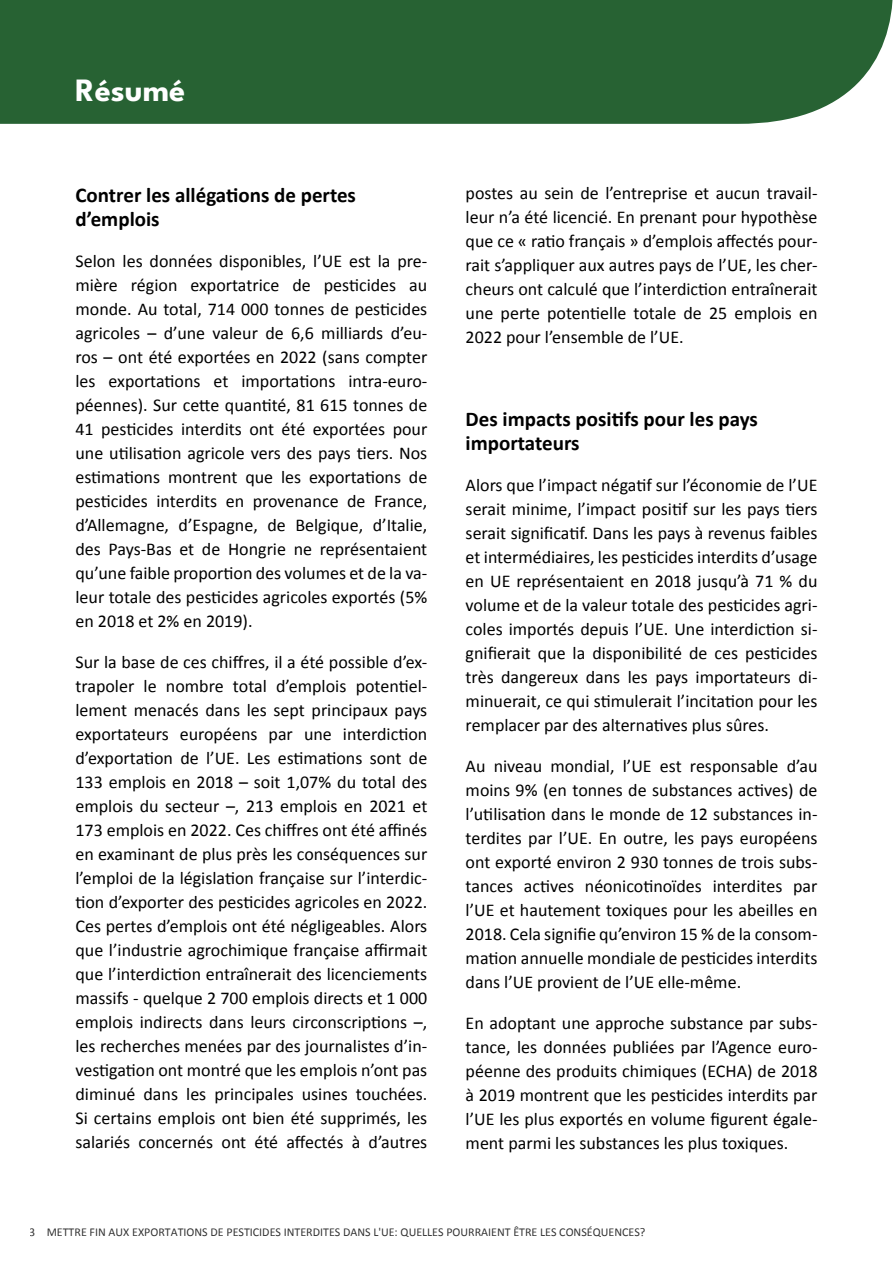
<style>
.page{position:relative;width:893px;height:1263px;background:#fff}
.page>*{position:absolute;margin:0;border:0;box-sizing:border-box;transform-origin:0 0}
.t1{font:700 32.55px "League Spartan";color:#fff}
.t2{font:700 21px/24px "Calibri";color:#000}
.t3{font:18px/24px "Calibri";color:#000;text-align:justify}
.t4{font:12px "Calibri";color:#000}
</style>
<div class="page">
<div style="left:0;top:0;width:893px;height:124px;background:#276233"></div>
<h1 class="t1" style="left:75px;top:70px;width:111px">Résumé</h1>
<p class="t2" style="left:75px;top:183px;width:282px">Contrer les allégations de pertes d’emplois</p>
<p class="t3" style="left:75px;top:249px;width:353px">Selon les données disponibles, l’UE est la pre&shy;mière région exportatrice de pesticides au monde. Au total, 714 000 tonnes de pesticides agricoles – d’une valeur de 6,6 milliards d’eu&shy;ros – ont été exportées en 2022 (sans compter les exportations et importations intra-euro&shy;péennes). Sur cette quantité, 81 615 tonnes de 41 pesticides interdits ont été exportées pour une utilisation agricole vers des pays tiers. Nos estimations montrent que les exportations de pesticides interdits en provenance de France, d’Allemagne, d’Espagne, de Belgique, d’Italie, des Pays-Bas et de Hongrie ne représentaient qu’une faible proportion des volumes et de la va&shy;leur totale des pesticides agricoles exportés (5% en 2018 et 2% en 2019).</p>
<p class="t3" style="left:75px;top:650px;width:353px">Sur la base de ces chiffres, il a été possible d’ex&shy;trapoler le nombre total d’emplois potentiel&shy;lement menacés dans les sept principaux pays exportateurs européens par une interdiction d’exportation de l’UE. Les estimations sont de 133 emplois en 2018 – soit 1,07% du total des emplois du secteur –, 213 emplois en 2021 et 173 emplois en 2022. Ces chiffres ont été affinés en examinant de plus près les conséquences sur l’emploi de la législation française sur l’interdic&shy;tion d’exporter des pesticides agricoles en 2022.<br>Ces pertes d’emplois ont été négligeables. Alors que l’industrie agrochimique française affirmait que l’interdiction entraînerait des licenciements massifs - quelque 2 700 emplois directs et 1 000 emplois indirects dans leurs circonscriptions –, les recherches menées par des journalistes d’in&shy;vestigation ont montré que les emplois n’ont pas diminué dans les principales usines touchées.<br>Si certains emplois ont bien été supprimés, les salariés concernés ont été affectés à d’autres</p>
<p class="t3" style="left:466px;top:181px;width:353px">postes au sein de l’entreprise et aucun travail&shy;leur n’a été licencié. En prenant pour hypothèse que ce « ratio français » d’emplois affectés pour&shy;rait s’appliquer aux autres pays de l’UE, les cher&shy;cheurs ont calculé que l’interdiction entraînerait une perte potentielle totale de 25 emplois en 2022 pour l’ensemble de l’UE.</p>
<p class="t2" style="left:466px;top:407px;width:294px">Des impacts positifs pour les pays importateurs</p>
<p class="t3" style="left:466px;top:473px;width:353px">Alors que l’impact négatif sur l’économie de l’UE serait minime, l’impact positif sur les pays tiers serait significatif. Dans les pays à revenus faibles et intermédiaires, les pesticides interdits d’usage en UE représentaient en 2018 jusqu’à 71 % du volume et de la valeur totale des pesticides agri&shy;coles importés depuis l’UE. Une interdiction si&shy;gnifierait que la disponibilité de ces pesticides très dangereux dans les pays importateurs di&shy;minuerait, ce qui stimulerait l’incitation pour les remplacer par des alternatives plus sûres.</p>
<p class="t3" style="left:466px;top:754px;width:353px">Au niveau mondial, l’UE est responsable d’au moins 9% (en tonnes de substances actives) de l’utilisation dans le monde de 12 substances in&shy;terdites par l’UE. En outre, les pays européens ont exporté environ 2 930 tonnes de trois subs&shy;tances actives néonicotinoïdes interdites par l’UE et hautement toxiques pour les abeilles en 2018. Cela signifie qu’environ 15 % de la consom&shy;mation annuelle mondiale de pesticides interdits dans l’UE provient de l’UE elle-même.</p>
<p class="t3" style="left:466px;top:1011px;width:353px">En adoptant une approche substance par subs&shy;tance, les données publiées par l’Agence euro&shy;péenne des produits chimiques (ECHA) de 2018 à 2019 montrent que les pesticides interdits par l’UE les plus exportés en volume figurent égale&shy;ment parmi les substances les plus toxiques.</p>
<p class="t4" style="left:30px;top:1226px;width:617px">3 METTRE FIN AUX EXPORTATIONS DE PESTICIDES INTERDITES DANS L'UE: QUELLES POURRAIENT ÊTRE LES CONSÉQUENCES?</p>
</div>
